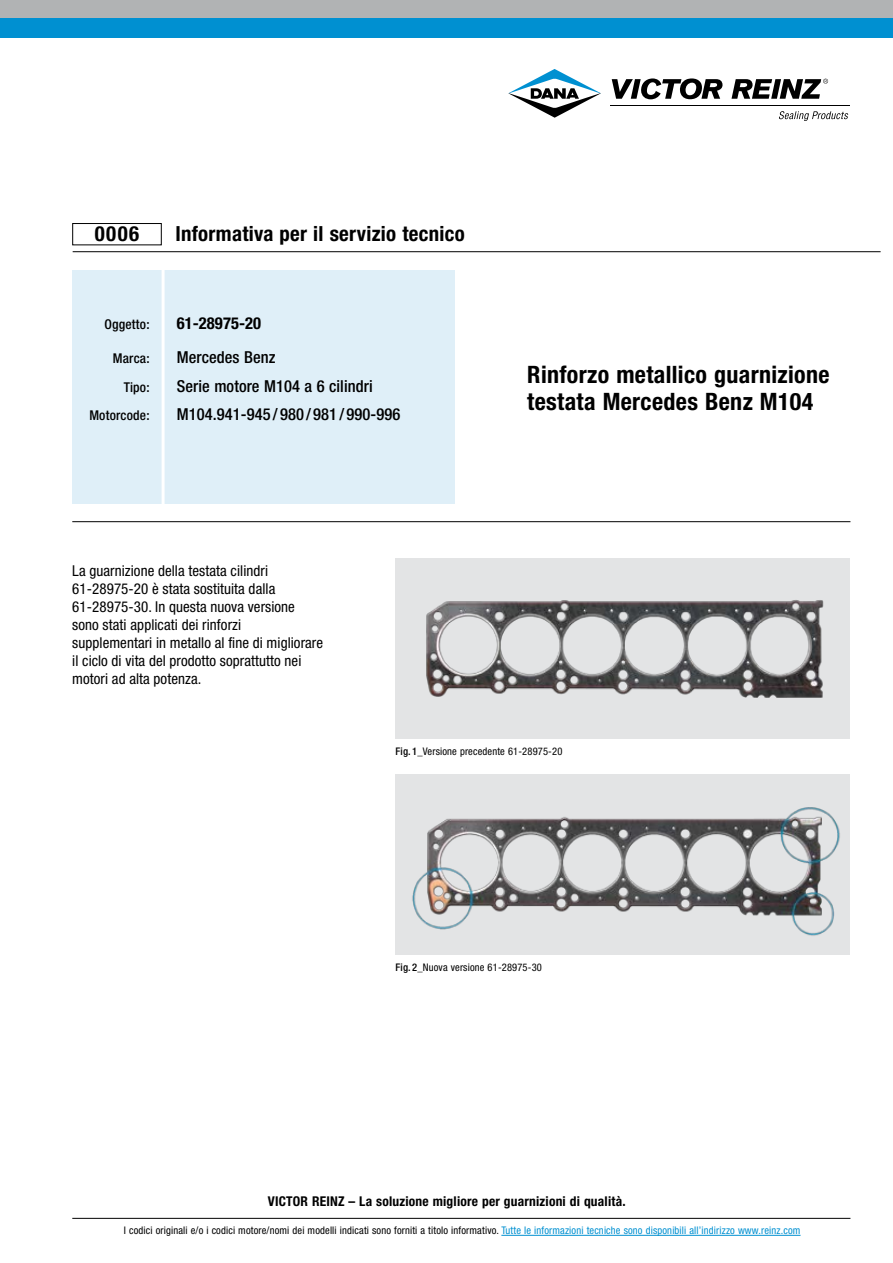
<style>
.page{position:relative;width:893px;height:1263px;background:#fff}
.page>*{position:absolute;margin:0;border:0;box-sizing:border-box;transform-origin:0 0}
.t1{font:700 condensed 24px/27px "Helvetica Neue";letter-spacing:.015em;color:#000}
.t2{font:700 condensed 20.85px "Helvetica Neue";letter-spacing:.015em;color:#000}
.t3{font:500 condensed 16.5px "Helvetica Neue";letter-spacing:.005em;color:#000}
.t4{font:700 condensed 16.5px "Helvetica Neue";letter-spacing:.005em;color:#000}
.t5{font:condensed 15px/18px "Helvetica Neue";letter-spacing:.005em;color:#000}
.t6{font:700 condensed 13.5px "Helvetica Neue";letter-spacing:.015em;color:#000}
.t7{font:500 condensed 13.5px "Helvetica Neue";letter-spacing:.015em;color:#000}
.t8{font:condensed 10.5px "Helvetica Neue";letter-spacing:.015em;color:#000}
.s1{font-weight:500}
.s2{color:#0090d1}
</style>
<div class="page">
<div style="left:0;top:0;width:893px;height:37px;background:#0090d1"></div>
<div style="left:0;top:0;width:893px;height:17px;background:#b1b3b4"></div>
<hr style="left:611px;top:105px;width:239px;height:1px;background:#000">
<svg style="left:612px;top:78px;width:111px;height:21px"></svg>
<svg style="left:731px;top:79px;width:97px;height:20px"></svg>
<svg style="left:508px;top:69px;width:93px;height:49px"></svg>
<svg style="left:779px;top:111px;width:69px;height:10px"></svg>
<div style="left:73px;top:270px;width:382px;height:234px;background:#dfeff8"></div>
<hr style="left:162px;top:268px;width:3px;height:236px;background:#fff">
<div style="left:72px;top:223px;width:90px;height:22px;border:1px solid #000"></div>
<div style="left:395px;top:558px;width:455px;height:180px;background:#e3e4e5"></div>
<hr style="left:72px;top:521px;width:778px;height:1px;background:#000">
<hr style="left:73px;top:251px;width:808px;height:1px;background:#000">
<div style="left:395px;top:774px;width:455px;height:180px;background:#e3e4e5"></div>
<img style="left:426px;top:600px;width:398px;height:98px">
<img style="left:412px;top:807px;width:428px;height:129px">
<hr style="left:72px;top:1218px;width:778px;height:1px;background:#000">
<hr style="left:501px;top:1235px;width:299px;height:1px;background:#0090d1">
<h2 class="t2" style="left:95px;top:221px;width:46px">0006</h2>
<h2 class="t2" style="left:175px;top:221px;width:291px">Informativa per il servizio tecnico</h2>
<p class="t7" style="left:104px;top:316px;width:47px">Oggetto:</p>
<p class="t4" style="left:177px;top:313px;width:86px">61-28975-20</p>
<p class="t7" style="left:113px;top:350px;width:38px">Marca:</p>
<p class="t3" style="left:177px;top:348px;width:100px">Mercedes Benz</p>
<p class="t7" style="left:124px;top:379px;width:27px">Tipo:</p>
<p class="t3" style="left:177px;top:376px;width:197px">Serie motore M104 a 6 cilindri</p>
<p class="t7" style="left:89px;top:407px;width:62px">Motorcode:</p>
<p class="t3" style="left:177px;top:405px;width:225px">M104.941-945 / 980 / 981 / 990-996</p>
<p class="t5" style="left:72px;top:562px;width:252px">La guarnizione della testata cilindri 61-28975-20 è stata sostituita dalla 61-28975-30. In questa nuova versione sono stati applicati dei rinforzi supplementari in metallo al fine di migliorare il ciclo di vita del prodotto soprattutto nei motori ad alta potenza.</p>
<h1 class="t1" style="left:527px;top:360px;width:304px">Rinforzo metallico guarnizione testata Mercedes Benz M104</h1>
<p class="t8" style="left:395px;top:745px;width:168px"><span class="s1">Fig. 1</span>_Versione precedente 61-28975-20</p>
<p class="t8" style="left:395px;top:961px;width:148px"><span class="s1">Fig. 2</span>_Nuova versione 61-28975-30</p>
<p class="t6" style="left:268px;top:1193px;width:359px">VICTOR REINZ – La soluzione migliore per guarnizioni di qualità.</p>
<p class="t8" style="left:124px;top:1224px;width:678px">I codici originali e/o i codici motore/nomi dei modelli indicati sono forniti a titolo informativo. <span class="s2">Tutte le informazioni tecniche sono disponibili all’indirizzo www.reinz.com</span></p>
</div>
